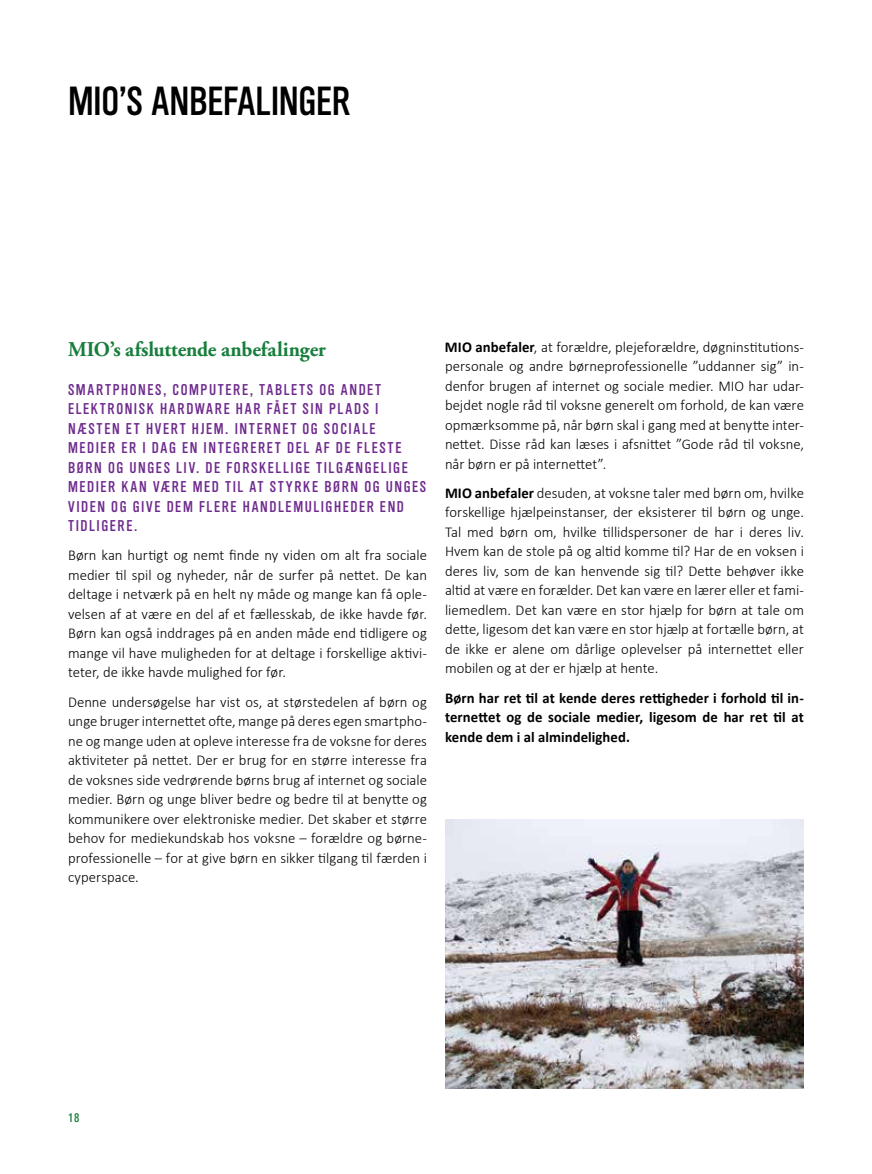
<style>
.page{position:relative;width:872px;height:1174px;background:#fff}
.page>*{position:absolute;margin:0;border:0;box-sizing:border-box;transform-origin:0 0}
.t1{font:39px "Cg Alpin Gth No 3";color:#000}
.t2{font:700 21px "Adobe Garamond Pro";letter-spacing:-.005em;color:#187e3c}
.t3{font:300 15px/19.5px "Calibri";color:#000;text-align:justify}
.t4{font:15px/19.5px "Cg Alpin Gth No 3";letter-spacing:.115em;color:#6e2a8d}
.t5{font:700 15px/19.5px "Calibri";letter-spacing:.005em;color:#000;text-align:justify}
.t6{font:12px "Cg Alpin Gth No 3";color:#187e3c}
.s1{font-weight:700}
</style>
<div class="page">
<img style="left:445px;top:819px;width:359px;height:270px">
<h1 class="t1" style="left:68px;top:77px;width:283px">MIO’S ANBEFALINGER</h1>
<h2 class="t2" style="left:68px;top:337px;width:259px">MIO’s afsluttende anbefalinger</h2>
<p class="t4" style="left:68px;top:379px;width:360px">SMARTPHONES, COMPUTERE, TABLETS OG ANDET ELEKTRONISK HARDWARE HAR FÅET SIN PLADS I NÆSTEN ET HVERT HJEM. INTERNET OG SOCIALE MEDIER ER I DAG EN INTEGRERET DEL AF DE FLESTE BØRN OG UNGES LIV. DE FORSKELLIGE TILGÆNGELIGE MEDIER KAN VÆRE MED TIL AT STYRKE BØRN OG UNGES VIDEN OG GIVE DEM FLERE HANDLEMULIGHEDER END TIDLIGERE.</p>
<p class="t3" style="left:68px;top:545px;width:360px">Børn kan hurtigt og nemt finde ny viden om alt fra sociale medier til spil og nyheder, når de surfer på nettet. De kan deltage i netværk på en helt ny måde og mange kan få ople&shy;velsen af at være en del af et fællesskab, de ikke havde før.<br>Børn kan også inddrages på en anden måde end tidligere og mange vil have muligheden for at deltage i forskellige aktivi&shy;teter, de ikke havde mulighed for før.</p>
<p class="t3" style="left:68px;top:691px;width:360px">Denne undersøgelse har vist os, at størstedelen af børn og unge bruger internettet ofte, mange på deres egen smartpho&shy;ne og mange uden at opleve interesse fra de voksne for deres aktiviteter på nettet. Der er brug for en større interesse fra de voksnes side vedrørende børns brug af internet og sociale medier. Børn og unge bliver bedre og bedre til at benytte og kommunikere over elektroniske medier. Det skaber et større behov for mediekundskab hos voksne – forældre og børne&shy;professionelle – for at give børn en sikker tilgang til færden i cyperspace.</p>
<p class="t3" style="left:445px;top:336px;width:360px"><span class="s1">MIO anbefaler</span>, at forældre, plejeforældre, døgninstitutions&shy;personale og andre børneprofessionelle ”uddanner sig” in&shy;denfor brugen af internet og sociale medier. MIO har udar&shy;bejdet nogle råd til voksne generelt om forhold, de kan være opmærksomme på, når børn skal i gang med at benytte inter&shy;nettet. Disse råd kan læses i afsnittet ”Gode råd til voksne, når børn er på internettet”.</p>
<p class="t3" style="left:445px;top:482px;width:360px"><span class="s1">MIO anbefaler</span> desuden, at voksne taler med børn om, hvilke forskellige hjælpeinstanser, der eksisterer til børn og unge.<br>Tal med børn om, hvilke tillidspersoner de har i deres liv.<br>Hvem kan de stole på og altid komme til? Har de en voksen i deres liv, som de kan henvende sig til? Dette behøver ikke altid at være en forælder. Det kan være en lærer eller et fami&shy;liemedlem. Det kan være en stor hjælp for børn at tale om dette, ligesom det kan være en stor hjælp at fortælle børn, at de ikke er alene om dårlige oplevelser på internettet eller mobilen og at der er hjælp at hente.</p>
<p class="t5" style="left:445px;top:688px;width:360px">Børn har ret til at kende deres rettigheder i forhold til in&shy;ternettet og de sociale medier, ligesom de har ret til at kende dem i al almindelighed.</p>
<p class="t6" style="left:68px;top:1110px;width:13px">18</p>
</div>
